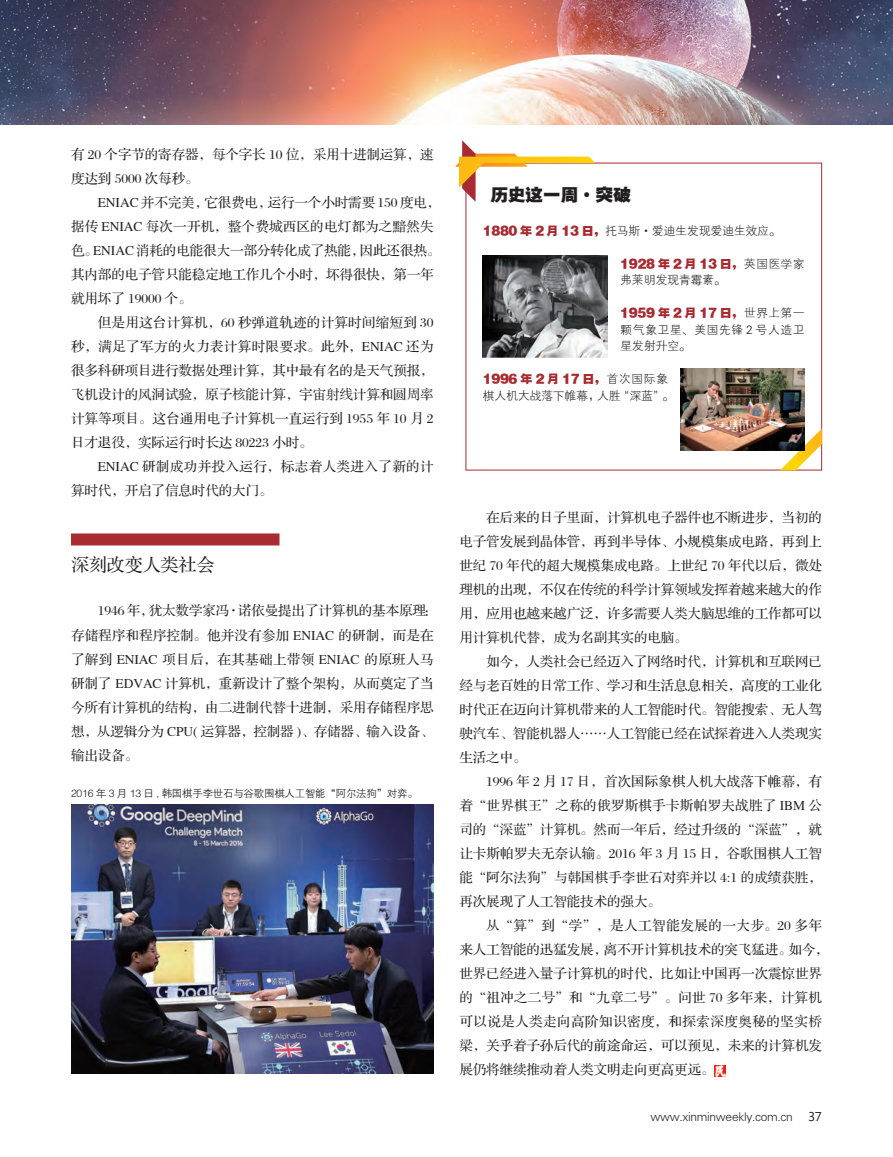
<style>
.page{position:relative;width:893px;height:1157px;background:#fff}
.page>*{position:absolute;margin:0;border:0;box-sizing:border-box;transform-origin:0 0}
.t1{font:18px "FZS3 K GBK1 0";letter-spacing:-.005em;color:#231f20}
.t2{font:18px "FZYDTHJW GB1 0";letter-spacing:-.025em;color:#231f20}
.t3{font:13.5px/24px "FZS3 JW GB1 0";letter-spacing:-.005em;color:#231f20}
.t4{font:13.5px "FZS3 JW GB1 0";letter-spacing:.035em;color:#231f20}
.t5{font:13.5px "FZS3 JW GB1 0";letter-spacing:.02em;color:#231f20}
.t6{font:13.5px "FZS3 JW GB1 0";letter-spacing:.015em;color:#231f20}
.t7{font:13.5px "FZS3 JW GB1 0";letter-spacing:.025em;color:#231f20}
.t8{font:13.5px "FZS3 JW GB1 0";letter-spacing:.03em;color:#231f20}
.t9{font:13.5px "FZS3 JW GB1 0";letter-spacing:.04em;color:#231f20}
.t10{font:12px/16.5px "FZXH1 JW GB1 0";letter-spacing:-.025em;color:#231f20}
.t11{font:12px "Microsoft Ya Hei";color:#231f20}
.t12{font:10.5px "FZZDXJW GB1 0";letter-spacing:-.025em;color:#231f20}
.s1{font-family:"FZYDTHJW GB1 0";color:#a72b30}
</style>
<div class="page">
<img style="left:0;top:0;width:893px;height:124px">
<div style="left:71px;top:533px;width:208px;height:12px;background:#a72b30"></div>
<svg style="left:455px;top:140px;width:140px;height:62px"></svg>
<svg style="left:715px;top:1065px;width:11px;height:11px"></svg>
<svg style="left:780px;top:428px;width:42px;height:42px"></svg>
<img style="left:483px;top:256px;width:124px;height:102px">
<img style="left:681px;top:368px;width:124px;height:83px">
<img style="left:71px;top:805px;width:363px;height:268px">
<p class="t3" style="left:71px;top:143px;width:364px">有 20 个字节的寄存器，每个字长 10 位，采用十进制运算，速</p>
<p class="t3" style="left:71px;top:167px;width:129px">度达到 5000 次每秒。</p>
<p class="t3" style="left:98px;top:191px;width:344px">ENIAC 并不完美，它很费电，运行一个小时需要 150 度电，</p>
<p class="t6" style="left:71px;top:220px;width:364px">据传 ENIAC 每次一开机，整个费城西区的电灯都为之黯然失</p>
<p class="t3" style="left:71px;top:239px;width:371px">色。ENIAC 消耗的电能很大一部分转化成了热能，因此还很热。</p>
<p class="t3" style="left:71px;top:263px;width:364px">其内部的电子管只能稳定地工作几个小时，坏得很快，第一年</p>
<p class="t3" style="left:71px;top:287px;width:122px">就用坏了 19000 个。</p>
<p class="t5" style="left:98px;top:316px;width:337px">但是用这台计算机，60 秒弹道轨迹的计算时间缩短到 30</p>
<p class="t4" style="left:71px;top:340px;width:364px">秒，满足了军方的火力表计算时限要求。此外，ENIAC 还为</p>
<p class="t3" style="left:71px;top:359px;width:364px">很多科研项目进行数据处理计算，其中最有名的是天气预报，</p>
<p class="t3" style="left:71px;top:383px;width:364px">飞机设计的风洞试验，原子核能计算，宇宙射线计算和圆周率</p>
<p class="t3" style="left:71px;top:407px;width:364px">计算等项目。这台通用电子计算机一直运行到 1955 年 10 月 2</p>
<p class="t3" style="left:71px;top:431px;width:243px">日才退役，实际运行时长达 80223 小时。</p>
<p class="t8" style="left:98px;top:460px;width:337px">ENIAC 研制成功并投入运行，标志着人类进入了新的计</p>
<p class="t3" style="left:71px;top:479px;width:203px">算时代，开启了信息时代的大门。</p>
<p class="t1" style="left:71px;top:556px;width:145px">深刻改变人类社会</p>
<p class="t3" style="left:71px;top:599px;width:367px;text-indent:27px">1946 年，犹太数学家冯·诺依曼提出了计算机的基本原理：存储程序和程序控制。他并没有参加 ENIAC 的研制，而是在了解到 ENIAC 项目后，在其基础上带领 ENIAC 的原班人马研制了 EDVAC 计算机，重新设计了整个架构，从而奠定了当今所有计算机的结构，由二进制代替十进制，采用存储程序思想，从逻辑分为 CPU( 运算器，控制器 )、存储器、输入设备、输出设备。</p>
<p class="t12" style="left:71px;top:787px;width:348px">2016 年 3 月 13 日 , 韩国棋手李世石与谷歌围棋人工智能“阿尔法狗”对弈。</p>
<p class="t2" style="left:490px;top:185px;width:142px">历史这一周·突破</p>
<p class="t10" style="left:483px;top:222px;width:300px"><span class="s1">1880 年 2 月 13 日，</span>托马斯·爱迪生发现爱迪生效应。</p>
<p class="t10" style="left:620px;top:255px;width:186px"><span class="s1">1928 年 2 月 13 日，</span>英国医学家弗莱明发现青霉素。</p>
<p class="t10" style="left:620px;top:305px;width:186px;text-align:justify"><span class="s1">1959 年 2 月 17 日，</span>世界上第一颗气象卫星、美国先锋 2 号人造卫星发射升空。</p>
<p class="t10" style="left:483px;top:371px;width:193px"><span class="s1">1996 年 2 月 17 日，</span>首次国际象棋人机大战落下帷幕，人胜“深蓝”。</p>
<p class="t3" style="left:486px;top:506px;width:337px">在后来的日子里面，计算机电子器件也不断进步，当初的</p>
<p class="t3" style="left:459px;top:530px;width:364px">电子管发展到晶体管，再到半导体、小规模集成电路，再到上</p>
<p class="t3" style="left:459px;top:554px;width:364px">世纪 70 年代的超大规模集成电路。上世纪 70 年代以后，微处</p>
<p class="t3" style="left:459px;top:578px;width:364px">理机的出现，不仅在传统的科学计算领域发挥着越来越大的作</p>
<p class="t3" style="left:459px;top:602px;width:364px">用，应用也越来越广泛，许多需要人类大脑思维的工作都可以</p>
<p class="t3" style="left:459px;top:626px;width:230px">用计算机代替，成为名副其实的电脑。</p>
<p class="t3" style="left:486px;top:650px;width:337px">如今，人类社会已经迈入了网络时代，计算机和互联网已</p>
<p class="t3" style="left:459px;top:674px;width:364px">经与老百姓的日常工作、学习和生活息息相关，高度的工业化</p>
<p class="t3" style="left:459px;top:698px;width:364px">时代正在迈向计算机带来的人工智能时代。智能搜索、无人驾</p>
<p class="t3" style="left:459px;top:722px;width:364px">驶汽车、智能机器人……人工智能已经在试探着进入人类现实</p>
<p class="t3" style="left:459px;top:746px;width:69px">生活之中。</p>
<p class="t3" style="left:486px;top:770px;width:337px">1996 年 2 月 17 日，首次国际象棋人机大战落下帷幕，有</p>
<p class="t7" style="left:459px;top:798px;width:364px">着“世界棋王”之称的俄罗斯棋手卡斯帕罗夫战胜了 IBM 公</p>
<p class="t3" style="left:459px;top:818px;width:364px">司的“深蓝”计算机。然而一年后，经过升级的“深蓝”，就</p>
<p class="t3" style="left:459px;top:842px;width:364px">让卡斯帕罗夫无奈认输。2016 年 3 月 15 日，谷歌围棋人工智</p>
<p class="t3" style="left:459px;top:866px;width:364px">能“阿尔法狗”与韩国棋手李世石对弈并以 4:1 的成绩获胜，</p>
<p class="t3" style="left:459px;top:890px;width:203px">再次展现了人工智能技术的强大。</p>
<p class="t9" style="left:486px;top:918px;width:337px">从“算”到“学”，是人工智能发展的一大步。20 多年</p>
<p class="t3" style="left:459px;top:938px;width:371px">来人工智能的迅猛发展，离不开计算机技术的突飞猛进。如今，</p>
<p class="t3" style="left:459px;top:962px;width:364px">世界已经进入量子计算机的时代，比如让中国再一次震惊世界</p>
<p class="t5" style="left:459px;top:990px;width:364px">的“祖冲之二号”和“九章二号”。问世 70 多年来，计算机</p>
<p class="t4" style="left:459px;top:1014px;width:364px">可以说是人类走向高阶知识密度，和探索深度奥秘的坚实桥</p>
<p class="t3" style="left:459px;top:1034px;width:364px">梁，关乎着子孙后代的前途命运，可以预见，未来的计算机发</p>
<p class="t3" style="left:459px;top:1058px;width:257px">展仍将继续推动着人类文明走向更高更远。</p>
<p class="t10" style="left:650px;top:1108px;width:144px">www.xinminweekly.com.cn</p>
<p class="t11" style="left:808px;top:1108px;width:15px">37</p>
</div>
